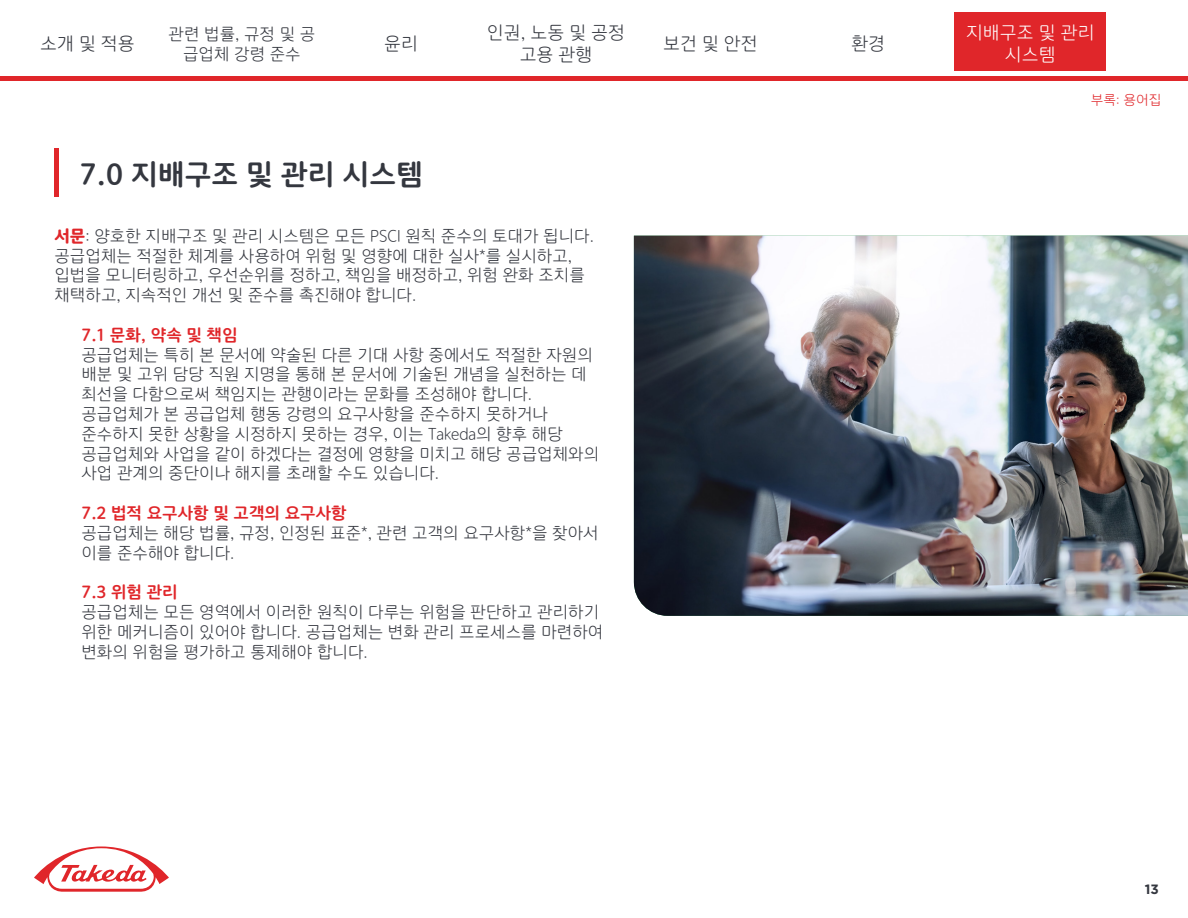
<style>
.page{position:relative;width:1188px;height:918px;background:#fff}
.page>*{position:absolute;margin:0;border:0;box-sizing:border-box;transform-origin:0 0}
.t1{font:28.5px "TT Gulim B";color:#34373f}
.t2{font:18px/21.6px "TT Gulim L";color:#34373f;text-align:center}
.t3{font:18px/21.6px "TT Gulim L";color:#fff;text-align:center}
.t4{font:16.5px/19.8px "TT Gulim L";color:#34373f}
.t5{font:16.5px "TT Gulim B";color:#e0262a}
.t6{font:13.5px "TT Gulim L";color:#e0262a}
.t7{font:700 13.5px "Gotham";color:#34373f}
.s1{font-family:"TT Gulim H";color:#e0262a}
</style>
<div class="page">
<div style="left:955px;top:12px;width:151px;height:58px;background:#e0262a"></div>
<svg style="left:34px;top:846px;width:135px;height:46px"></svg>
<hr style="left:0;top:77px;width:1188px;height:4px;background:#e0262a">
<div style="left:54px;top:148px;width:5px;height:49px;background:#e0262a"></div>
<img style="left:634px;top:236px;width:554px;height:380px">
<p class="t2" style="left:40px;top:33px;width:96px">소개 및 적용</p>
<p class="t4" style="left:169px;top:24px;width:148px;text-align:center">관련 법률, 규정 및 공 급업체 강령 준수</p>
<p class="t2" style="left:384px;top:33px;width:35px">윤리</p>
<p class="t2" style="left:487px;top:23px;width:140px">인권, 노동 및 공정 고용 관행</p>
<p class="t2" style="left:663px;top:33px;width:96px">보건 및 안전</p>
<p class="t2" style="left:851px;top:33px;width:35px">환경</p>
<p class="t3" style="left:966px;top:23px;width:130px">지배구조 및 관리 시스템</p>
<p class="t6" style="left:1091px;top:93px;width:72px">부록: 용어집</p>
<h1 class="t1" style="left:80px;top:160px;width:345px">7.0 지배구조 및 관리 시스템</h1>
<p class="t4" style="left:54px;top:226px;width:541px"><span class="s1">서문</span>: 양호한 지배구조 및 관리 시스템은 모든 PSCI 원칙 준수의 토대가 됩니다. 공급업체는 적절한 체계를 사용하여 위험 및 영향에 대한 실사*를 실시하고, 입법을 모니터링하고, 우선순위를 정하고, 책임을 배정하고, 위험 완화 조치를 채택하고, 지속적인 개선 및 준수를 촉진해야 합니다.</p>
<p class="t5" style="left:81px;top:326px;width:158px">7.1 문화, 약속 및 책임</p>
<p class="t4" style="left:81px;top:345px;width:519px">공급업체는 특히 본 문서에 약술된 다른 기대 사항 중에서도 적절한 자원의 배분 및 고위 담당 직원 지명을 통해 본 문서에 기술된 개념을 실천하는 데 최선을 다함으로써 책임지는 관행이라는 문화를 조성해야 합니다. 공급업체가 본 공급업체 행동 강령의 요구사항을 준수하지 못하거나 준수하지 못한 상황을 시정하지 못하는 경우, 이는 Takeda의 향후 해당 공급업체와 사업을 같이 하겠다는 결정에 영향을 미치고 해당 공급업체와의 사업 관계의 중단이나 해지를 초래할 수도 있습니다.</p>
<p class="t5" style="left:81px;top:505px;width:267px">7.2 법적 요구사항 및 고객의 요구사항</p>
<p class="t4" style="left:81px;top:523px;width:519px">공급업체는 해당 법률, 규정, 인정된 표준*, 관련 고객의 요구사항*을 찾아서 이를 준수해야 합니다.</p>
<p class="t5" style="left:81px;top:584px;width:98px">7.3 위험 관리</p>
<p class="t4" style="left:81px;top:602px;width:523px">공급업체는 모든 영역에서 이러한 원칙이 다루는 위험을 판단하고 관리하기 위한 메커니즘이 있어야 합니다. 공급업체는 변화 관리 프로세스를 마련하여 변화의 위험을 평가하고 통제해야 합니다.</p>
<p class="t7" style="left:1145px;top:880px;width:16px">13</p>
</div>
